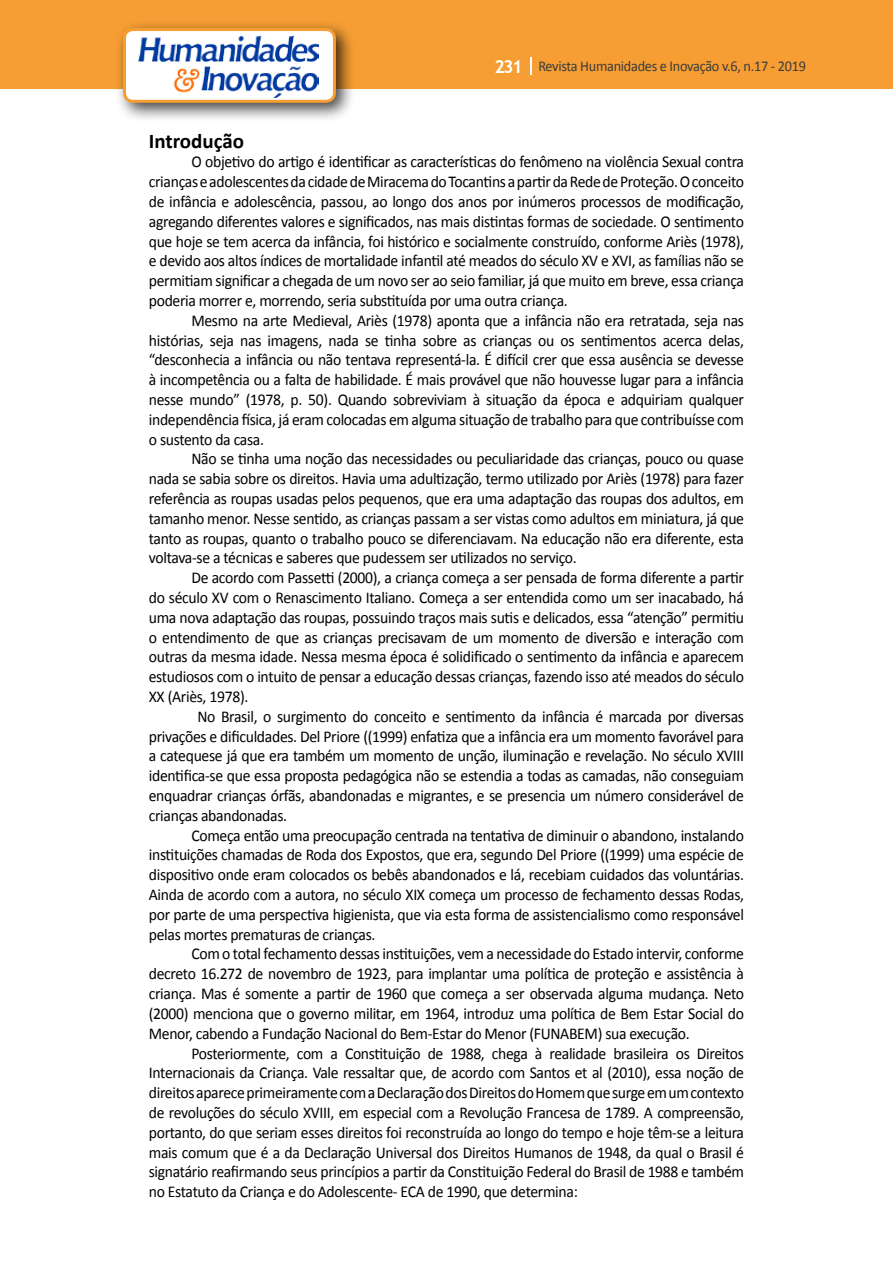
<style>
.page{position:relative;width:893px;height:1263px;background:#fff}
.page>*{position:absolute;margin:0;border:0;box-sizing:border-box;transform-origin:0 0}
.t1{font:700 21px "Calibri";color:#000}
.t2{font:16.5px/19.8px "Calibri";letter-spacing:-.02em;color:#000;text-align:justify;scale:.95 1}
.t3{font:15px "Calibri";letter-spacing:-.02em;color:#3c3c3b;scale:.95 1}
.s1{font-family:"Trebuchet MS";font-weight:700;font-size:18px;color:#fff}
</style>
<div class="page">
<div style="left:0;top:0;width:893px;height:88px;background:#f69e34"></div>
<svg style="left:530px;top:57px;width:2px;height:18px"></svg>
<div style="left:115px;top:20px;width:241px;height:103px;background:#000;opacity:.75"></div>
<div style="left:125px;top:30px;width:209px;height:71px;background:#fff;border-radius:9px"></div>
<img style="left:138px;top:35px;width:181px;height:62px">
<div style="left:123px;top:28px;width:213px;height:75px;border:3px solid #f69e34;border-radius:9px"></div>
<p class="t3" style="left:495px;top:57px;width:329px"><span class="s1">231</span> Revista Humanidades e Inovação v.6, n.17 - 2019</p>
<p class="t1" style="left:149px;top:126px;width:97px">Introdução</p>
<p class="t2" style="left:149px;top:152px;width:628px;text-indent:43px">O objetivo do artigo é identificar as características do fenômeno na violência Sexual contra crianças e adolescentes da cidade de Miracema do Tocantins a partir da Rede de Proteção. O conceito de infância e adolescência, passou, ao longo dos anos por inúmeros processos de modificação, agregando diferentes valores e significados, nas mais distintas formas de sociedade. O sentimento que hoje se tem acerca da infância, foi histórico e socialmente construído, conforme Ariès (1978), e devido aos altos índices de mortalidade infantil até meados do século XV e XVI, as famílias não se permitiam significar a chegada de um novo ser ao seio familiar, já que muito em breve, essa criança poderia morrer e, morrendo, seria substituída por uma outra criança.</p>
<p class="t2" style="left:149px;top:310px;width:628px;text-indent:43px">Mesmo na arte Medieval, Ariès (1978) aponta que a infância não era retratada, seja nas histórias, seja nas imagens, nada se tinha sobre as crianças ou os sentimentos acerca delas, “desconhecia a infância ou não tentava representá-la. É difícil crer que essa ausência se devesse à incompetência ou a falta de habilidade. É mais provável que não houvesse lugar para a infância nesse mundo” (1978, p. 50). Quando sobreviviam à situação da época e adquiriam qualquer independência física, já eram colocadas em alguma situação de trabalho para que contribuísse com o sustento da casa.</p>
<p class="t2" style="left:149px;top:449px;width:628px;text-indent:43px">Não se tinha uma noção das necessidades ou peculiaridade das crianças, pouco ou quase nada se sabia sobre os direitos. Havia uma adultização, termo utilizado por Ariès (1978) para fazer referência as roupas usadas pelos pequenos, que era uma adaptação das roupas dos adultos, em tamanho menor. Nesse sentido, as crianças passam a ser vistas como adultos em miniatura, já que tanto as roupas, quanto o trabalho pouco se diferenciavam. Na educação não era diferente, esta voltava-se a técnicas e saberes que pudessem ser utilizados no serviço.</p>
<p class="t2" style="left:149px;top:568px;width:628px;text-indent:43px">De acordo com Passetti (2000), a criança começa a ser pensada de forma diferente a partir do século XV com o Renascimento Italiano. Começa a ser entendida como um ser inacabado, há uma nova adaptação das roupas, possuindo traços mais sutis e delicados, essa “atenção” permitiu o entendimento de que as crianças precisavam de um momento de diversão e interação com outras da mesma idade. Nessa mesma época é solidificado o sentimento da infância e aparecem estudiosos com o intuito de pensar a educação dessas crianças, fazendo isso até meados do século XX (Ariès, 1978).</p>
<p class="t2" style="left:149px;top:706px;width:628px;text-indent:49px">No Brasil, o surgimento do conceito e sentimento da infância é marcada por diversas privações e dificuldades. Del Priore ((1999) enfatiza que a infância era um momento favorável para a catequese já que era também um momento de unção, iluminação e revelação. No século XVIII identifica-se que essa proposta pedagógica não se estendia a todas as camadas, não conseguiam enquadrar crianças órfãs, abandonadas e migrantes, e se presencia um número considerável de crianças abandonadas.</p>
<p class="t2" style="left:149px;top:825px;width:628px;text-indent:43px">Começa então uma preocupação centrada na tentativa de diminuir o abandono, instalando instituições chamadas de Roda dos Expostos, que era, segundo Del Priore ((1999) uma espécie de dispositivo onde eram colocados os bebês abandonados e lá, recebiam cuidados das voluntárias.<br>Ainda de acordo com a autora, no século XIX começa um processo de fechamento dessas Rodas, por parte de uma perspectiva higienista, que via esta forma de assistencialismo como responsável pelas mortes prematuras de crianças.</p>
<p class="t2" style="left:149px;top:944px;width:628px;text-indent:43px">Com o total fechamento dessas instituições, vem a necessidade do Estado intervir, conforme decreto 16.272 de novembro de 1923, para implantar uma política de proteção e assistência à criança. Mas é somente a partir de 1960 que começa a ser observada alguma mudança. Neto (2000) menciona que o governo militar, em 1964, introduz uma política de Bem Estar Social do Menor, cabendo a Fundação Nacional do Bem-Estar do Menor (FUNABEM) sua execução.</p>
<p class="t2" style="left:149px;top:1043px;width:628px;text-indent:43px">Posteriormente, com a Constituição de 1988, chega à realidade brasileira os Direitos Internacionais da Criança. Vale ressaltar que, de acordo com Santos et al (2010), essa noção de direitos aparece primeiramente com a Declaração dos Direitos do Homem que surge em um contexto de revoluções do século XVIII, em especial com a Revolução Francesa de 1789. A compreensão, portanto, do que seriam esses direitos foi reconstruída ao longo do tempo e hoje têm-se a leitura mais comum que é a da Declaração Universal dos Direitos Humanos de 1948, da qual o Brasil é signatário reafirmando seus princípios a partir da Constituição Federal do Brasil de 1988 e também no Estatuto da Criança e do Adolescente- ECA de 1990, que determina:</p>
</div>
